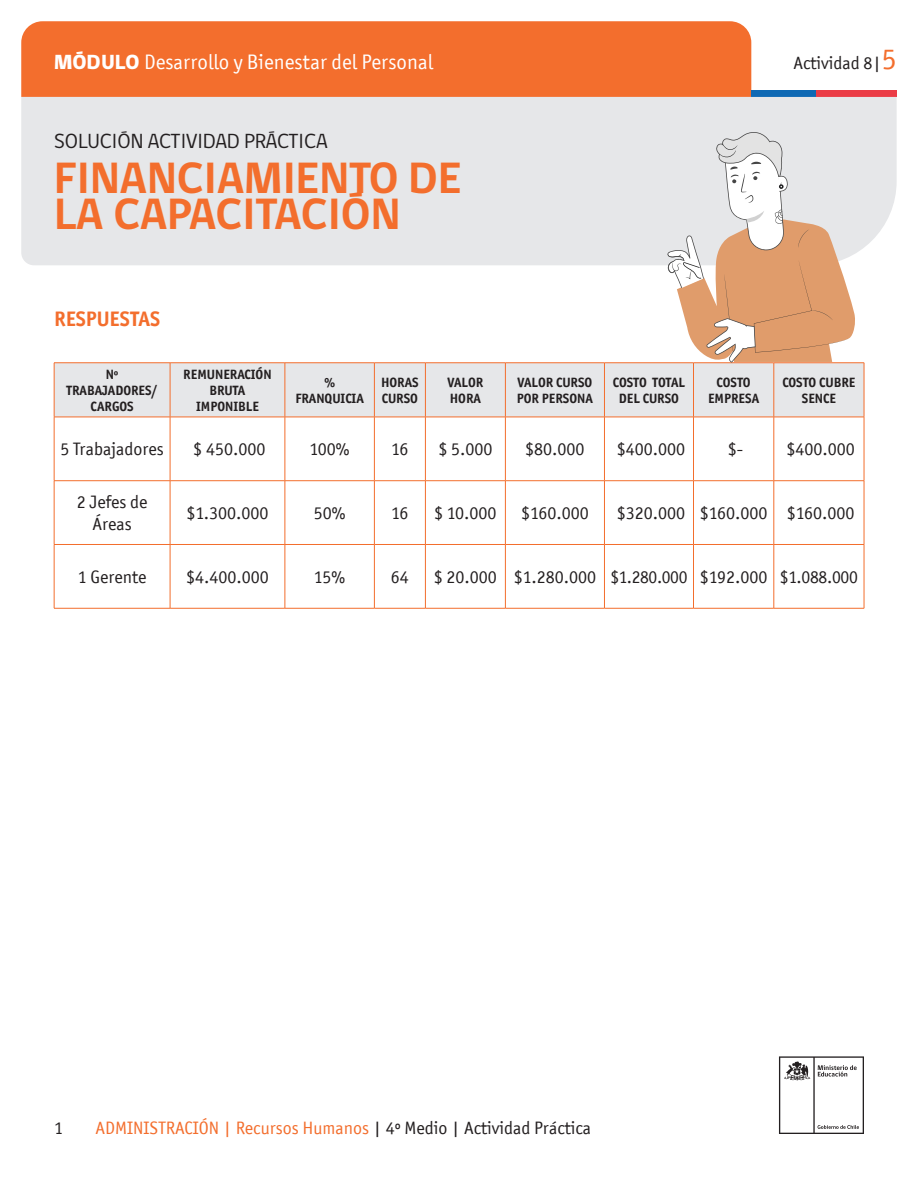
<style>
.page{position:relative;width:918px;height:1188px;background:#fff}
.page>*{position:absolute;margin:0;border:0;box-sizing:border-box;transform-origin:0 0}
.titulo_1{font:700 45px "gob CL";color:#f36e2d}
.t1{font:21px "Officina San ITC";color:#fff}
.t2{font:21px "gob CL";color:#231f20}
.titulo_2{font:700 21px "Officina San ITC";color:#f36e2d}
.texto_1{font:18px/21.6px "Officina San ITC";color:#231f20;text-align:center}
.t3{font:18px "Officina San ITC";color:#f36e2d}
.tabla_1{font:700 13.5px/16.2px "Officina San ITC";color:#231f20;text-align:center}
.s1{font-family:"gob CL";font-weight:800}
.s2{font-size:30px;color:#f36e2d}
.s3{color:#231f20}
</style>
<div class="page">
<svg style="left:779px;top:1056px;width:85px;height:78px"></svg>
<div style="left:21px;top:21px;width:730px;height:76px;background:#f36e2d"></div>
<div style="left:751px;top:90px;width:65px;height:7px;background:#0f69b4"></div>
<div style="left:816px;top:90px;width:81px;height:7px;background:#eb3c46"></div>
<div style="left:55px;top:364px;width:809px;height:53px;background:#e6e7e9"></div>
<hr style="left:54px;top:363px;width:116px;height:1px;background:#f36e2d">
<hr style="left:54px;top:363px;width:1px;height:54px;background:#f36e2d">
<hr style="left:170px;top:363px;width:115px;height:1px;background:#f36e2d">
<hr style="left:170px;top:363px;width:1px;height:54px;background:#f36e2d">
<hr style="left:285px;top:363px;width:89px;height:1px;background:#f36e2d">
<hr style="left:285px;top:363px;width:1px;height:54px;background:#f36e2d">
<hr style="left:374px;top:363px;width:51px;height:1px;background:#f36e2d">
<hr style="left:374px;top:363px;width:1px;height:54px;background:#f36e2d">
<hr style="left:425px;top:363px;width:80px;height:1px;background:#f36e2d">
<hr style="left:425px;top:363px;width:1px;height:54px;background:#f36e2d">
<hr style="left:505px;top:363px;width:99px;height:1px;background:#f36e2d">
<hr style="left:505px;top:363px;width:1px;height:54px;background:#f36e2d">
<hr style="left:604px;top:363px;width:90px;height:1px;background:#f36e2d">
<hr style="left:604px;top:363px;width:1px;height:54px;background:#f36e2d">
<hr style="left:694px;top:363px;width:80px;height:1px;background:#f36e2d">
<hr style="left:693px;top:363px;width:1px;height:54px;background:#f36e2d">
<hr style="left:774px;top:363px;width:90px;height:1px;background:#f36e2d">
<hr style="left:774px;top:363px;width:1px;height:54px;background:#f36e2d">
<hr style="left:864px;top:363px;width:1px;height:54px;background:#f36e2d">
<hr style="left:54px;top:417px;width:116px;height:1px;background:#f36e2d">
<hr style="left:54px;top:417px;width:1px;height:64px;background:#f36e2d">
<hr style="left:170px;top:417px;width:115px;height:1px;background:#f36e2d">
<hr style="left:170px;top:417px;width:1px;height:64px;background:#f36e2d">
<hr style="left:285px;top:417px;width:89px;height:1px;background:#f36e2d">
<hr style="left:285px;top:417px;width:1px;height:64px;background:#f36e2d">
<hr style="left:374px;top:417px;width:51px;height:1px;background:#f36e2d">
<hr style="left:374px;top:417px;width:1px;height:64px;background:#f36e2d">
<hr style="left:425px;top:417px;width:80px;height:1px;background:#f36e2d">
<hr style="left:425px;top:417px;width:1px;height:64px;background:#f36e2d">
<hr style="left:505px;top:417px;width:99px;height:1px;background:#f36e2d">
<hr style="left:505px;top:417px;width:1px;height:64px;background:#f36e2d">
<hr style="left:604px;top:417px;width:90px;height:1px;background:#f36e2d">
<hr style="left:604px;top:417px;width:1px;height:64px;background:#f36e2d">
<hr style="left:694px;top:417px;width:80px;height:1px;background:#f36e2d">
<hr style="left:693px;top:417px;width:1px;height:64px;background:#f36e2d">
<hr style="left:774px;top:417px;width:90px;height:1px;background:#f36e2d">
<hr style="left:774px;top:417px;width:1px;height:64px;background:#f36e2d">
<hr style="left:864px;top:417px;width:1px;height:64px;background:#f36e2d">
<hr style="left:54px;top:480px;width:116px;height:1px;background:#f36e2d">
<hr style="left:54px;top:481px;width:1px;height:63px;background:#f36e2d">
<hr style="left:170px;top:480px;width:115px;height:1px;background:#f36e2d">
<hr style="left:170px;top:481px;width:1px;height:63px;background:#f36e2d">
<hr style="left:285px;top:480px;width:89px;height:1px;background:#f36e2d">
<hr style="left:285px;top:481px;width:1px;height:63px;background:#f36e2d">
<hr style="left:374px;top:480px;width:51px;height:1px;background:#f36e2d">
<hr style="left:374px;top:481px;width:1px;height:63px;background:#f36e2d">
<hr style="left:425px;top:480px;width:80px;height:1px;background:#f36e2d">
<hr style="left:425px;top:481px;width:1px;height:63px;background:#f36e2d">
<hr style="left:505px;top:480px;width:99px;height:1px;background:#f36e2d">
<hr style="left:505px;top:481px;width:1px;height:63px;background:#f36e2d">
<hr style="left:604px;top:480px;width:90px;height:1px;background:#f36e2d">
<hr style="left:604px;top:481px;width:1px;height:63px;background:#f36e2d">
<hr style="left:694px;top:480px;width:80px;height:1px;background:#f36e2d">
<hr style="left:693px;top:481px;width:1px;height:63px;background:#f36e2d">
<hr style="left:774px;top:480px;width:90px;height:1px;background:#f36e2d">
<hr style="left:774px;top:481px;width:1px;height:63px;background:#f36e2d">
<hr style="left:864px;top:481px;width:1px;height:63px;background:#f36e2d">
<hr style="left:54px;top:544px;width:116px;height:1px;background:#f36e2d">
<hr style="left:54px;top:545px;width:1px;height:63px;background:#f36e2d">
<hr style="left:170px;top:544px;width:115px;height:1px;background:#f36e2d">
<hr style="left:170px;top:545px;width:1px;height:63px;background:#f36e2d">
<hr style="left:285px;top:544px;width:89px;height:1px;background:#f36e2d">
<hr style="left:285px;top:545px;width:1px;height:63px;background:#f36e2d">
<hr style="left:374px;top:544px;width:51px;height:1px;background:#f36e2d">
<hr style="left:374px;top:545px;width:1px;height:63px;background:#f36e2d">
<hr style="left:425px;top:544px;width:80px;height:1px;background:#f36e2d">
<hr style="left:425px;top:545px;width:1px;height:63px;background:#f36e2d">
<hr style="left:505px;top:544px;width:99px;height:1px;background:#f36e2d">
<hr style="left:505px;top:545px;width:1px;height:63px;background:#f36e2d">
<hr style="left:604px;top:544px;width:90px;height:1px;background:#f36e2d">
<hr style="left:604px;top:545px;width:1px;height:63px;background:#f36e2d">
<hr style="left:694px;top:544px;width:80px;height:1px;background:#f36e2d">
<hr style="left:693px;top:545px;width:1px;height:63px;background:#f36e2d">
<hr style="left:774px;top:544px;width:90px;height:1px;background:#f36e2d">
<hr style="left:774px;top:545px;width:1px;height:63px;background:#f36e2d">
<hr style="left:864px;top:545px;width:1px;height:63px;background:#f36e2d">
<hr style="left:54px;top:608px;width:116px;height:1px;background:#f36e2d">
<hr style="left:170px;top:608px;width:115px;height:1px;background:#f36e2d">
<hr style="left:285px;top:608px;width:89px;height:1px;background:#f36e2d">
<hr style="left:374px;top:608px;width:51px;height:1px;background:#f36e2d">
<hr style="left:425px;top:608px;width:80px;height:1px;background:#f36e2d">
<hr style="left:505px;top:608px;width:99px;height:1px;background:#f36e2d">
<hr style="left:604px;top:608px;width:90px;height:1px;background:#f36e2d">
<hr style="left:694px;top:608px;width:80px;height:1px;background:#f36e2d">
<hr style="left:774px;top:608px;width:90px;height:1px;background:#f36e2d">
<div style="left:21px;top:97px;width:876px;height:168px;background:#e6e7e9"></div>
<svg style="left:667px;top:131px;width:189px;height:232px"></svg>
<p class="t1" style="left:54px;top:50px;width:381px"><span class="s1">MÓDULO</span> Desarrollo y Bienestar del Personal</p>
<p class="t2" style="left:54px;top:127px;width:275px">SOLUCIÓN ACTIVIDAD PRÁCTICA</p>
<p class="titulo_1" style="left:54px;top:148px;width:409px">FINANCIAMIENTO DE</p>
<p class="titulo_1" style="left:54px;top:184px;width:348px">LA CAPACITACIÓN</p>
<p class="titulo_2" style="left:54px;top:305px;width:108px">RESPUESTAS</p>
<p class="tabla_1" style="left:106px;top:366px;width:14px">Nº</p>
<p class="tabla_1" style="left:67px;top:382px;width:93px">TRABAJADORES/<br>CARGOS</p>
<p class="tabla_1" style="left:183px;top:366px;width:90px">REMUNERACIÓN</p>
<p class="tabla_1" style="left:210px;top:382px;width:37px">BRUTA</p>
<p class="tabla_1" style="left:196px;top:398px;width:64px">IMPONIBLE</p>
<p class="tabla_1" style="left:324px;top:374px;width:13px">%</p>
<p class="tabla_1" style="left:295px;top:390px;width:70px">FRANQUICIA</p>
<p class="tabla_1" style="left:381px;top:374px;width:39px">HORAS</p>
<p class="tabla_1" style="left:382px;top:390px;width:38px">CURSO</p>
<p class="tabla_1" style="left:447px;top:374px;width:37px">VALOR</p>
<p class="tabla_1" style="left:450px;top:390px;width:33px">HORA</p>
<p class="texto_1" style="left:794px;top:52px;width:105px">Actividad 8|<span class="s2">5</span></p>
<p class="tabla_1" style="left:517px;top:374px;width:76px">VALOR CURSO</p>
<p class="tabla_1" style="left:517px;top:390px;width:78px">POR PERSONA</p>
<p class="tabla_1" style="left:613px;top:374px;width:74px">COSTO TOTAL<br>DEL CURSO</p>
<p class="tabla_1" style="left:717px;top:374px;width:36px">COSTO</p>
<p class="tabla_1" style="left:708px;top:390px;width:53px">EMPRESA</p>
<p class="tabla_1" style="left:782px;top:374px;width:75px">COSTO CUBRE<br>SENCE</p>
<p class="texto_1" style="left:60px;top:438px;width:105px">5 Trabajadores</p>
<p class="texto_1" style="left:193px;top:438px;width:74px">$ 450.000</p>
<p class="texto_1" style="left:310px;top:438px;width:41px">100%</p>
<p class="texto_1" style="left:391px;top:438px;width:19px">16</p>
<p class="texto_1" style="left:438px;top:438px;width:56px">$ 5.000</p>
<p class="texto_1" style="left:525px;top:438px;width:61px">$80.000</p>
<p class="texto_1" style="left:617px;top:438px;width:70px">$400.000</p>
<p class="texto_1" style="left:728px;top:438px;width:17px">$-</p>
<p class="texto_1" style="left:787px;top:438px;width:70px">$400.000</p>
<p class="texto_1" style="left:77px;top:491px;width:72px">2 Jefes de<br>Áreas</p>
<p class="texto_1" style="left:186px;top:502px;width:84px">$1.300.000</p>
<p class="texto_1" style="left:314px;top:502px;width:33px">50%</p>
<p class="texto_1" style="left:391px;top:502px;width:19px">16</p>
<p class="texto_1" style="left:434px;top:502px;width:64px">$ 10.000</p>
<p class="texto_1" style="left:521px;top:502px;width:69px">$160.000</p>
<p class="texto_1" style="left:617px;top:502px;width:70px">$320.000</p>
<p class="texto_1" style="left:700px;top:502px;width:69px">$160.000</p>
<p class="texto_1" style="left:787px;top:502px;width:69px">$160.000</p>
<p class="texto_1" style="left:78px;top:566px;width:70px">1 Gerente</p>
<p class="texto_1" style="left:186px;top:566px;width:84px">$4.400.000</p>
<p class="texto_1" style="left:314px;top:566px;width:33px">15%</p>
<p class="texto_1" style="left:391px;top:566px;width:20px">64</p>
<p class="texto_1" style="left:434px;top:566px;width:65px">$ 20.000</p>
<p class="texto_1" style="left:514px;top:566px;width:84px">$1.280.000</p>
<p class="texto_1" style="left:610px;top:566px;width:79px">$1.280.000</p>
<p class="texto_1" style="left:700px;top:566px;width:69px">$192.000</p>
<p class="texto_1" style="left:780px;top:566px;width:80px">$1.088.000</p>
<p class="texto_1" style="left:54px;top:1117px;width:10px">1</p>
<p class="t3" style="left:95px;top:1118px;width:497px">ADMINISTRACIÓN | Recursos Humanos <span class="s3">| 4º Medio | Actividad Práctica</span></p>
</div>
